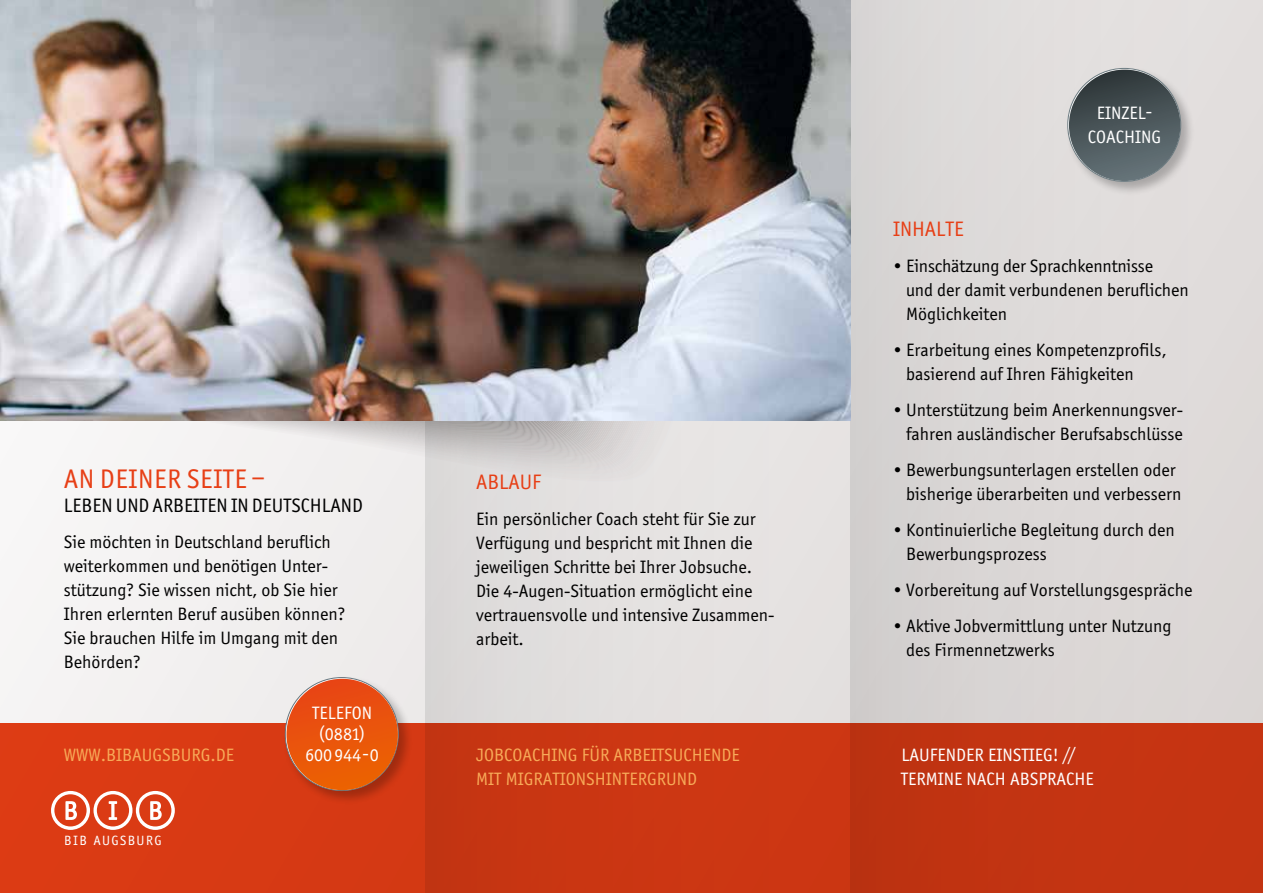
<style>
.page{position:relative;width:1263px;height:893px;background:#f3f1f1}
.page>*{position:absolute;margin:0;border:0;box-sizing:border-box;transform-origin:0 0}
.t1{font:27px "Officina Sans ITC Pro";letter-spacing:.02em;color:#e73f16}
.t2{font:21px "Officina Sans ITC Pro";color:#e73f16}
.t3{font:19.5px "Officina Sans ITC Pro";color:#000}
.t4{font:18px/24px "Officina Sans ITC Pro";color:#000}
.t5{font:18px/24px "Officina Sans ITC Pro";color:#fff;text-align:center}
.t6{font:18px/24px "Officina Sans ITC Pro";color:#f7aa58}
.t7{font:13.5px "Officina Sans";letter-spacing:.1em;color:#fff}
</style>
<div class="page">
<div style="left:425px;top:0;width:425px;height:893px;background:#e4e1e0"></div>
<div style="left:850px;top:0;width:413px;height:893px;background:#dcd9d8"></div>
<svg style="left:226px;top:421px;width:382px;height:20px"></svg>
<img style="left:0;top:0;width:850px;height:421px">
<div style="left:0;top:723px;width:1263px;height:170px;background:linear-gradient(to right,#db3b14,#be3211)"></div>
<svg style="left:51px;top:791px;width:124px;height:39px"></svg>
<div style="left:283px;top:675px;width:130px;height:130px;background:#000;opacity:.25"></div>
<div style="left:286px;top:679px;width:112px;height:111px;background:linear-gradient(to bottom,#e84718,#eb6403);border-radius:56px"></div>
<div style="left:1065px;top:66px;width:130px;height:130px;background:#000;opacity:.25"></div>
<svg style="left:1068px;top:68px;width:113px;height:113px"></svg>
<div style="left:1069px;top:70px;width:111px;height:111px;background:linear-gradient(to bottom,#2e3639,#68767b);border-radius:56px"></div>
<h1 class="t1" style="left:64px;top:463px;width:203px">AN DEINER SEITE –</h1>
<p class="t3" style="left:64px;top:494px;width:301px">LEBEN UND ARBEITEN IN DEUTSCHLAND</p>
<p class="t4" style="left:64px;top:530px;width:283px">Sie möchten in Deutschland beruflich weiterkommen und benötigen Unter&shy;stützung? Sie wissen nicht, ob Sie hier<br>Ihren erlernten Beruf ausüben können?<br>Sie brauchen Hilfe im Umgang mit den<br>Behörden?</p>
<p class="t6" style="left:64px;top:743px;width:172px">WWW.BIBAUGSBURG.DE</p>
<p class="t7" style="left:64px;top:833px;width:99px">BIB AUGSBURG</p>
<p class="t5" style="left:305px;top:703px;width:75px;line-height:21px">TELEFON (0881)<br>600 944-0</p>
<p class="t2" style="left:476px;top:469px;width:66px">ABLAUF</p>
<p class="t4" style="left:476px;top:507px;width:300px">Ein persönlicher Coach steht für Sie zur Verfügung und bespricht mit Ihnen die jeweiligen Schritte bei Ihrer Jobsuche.<br>Die 4-Augen-Situation ermöglicht eine vertrauensvolle und intensive Zusammen&shy;arbeit.</p>
<p class="t5" style="left:1088px;top:101px;width:75px">EINZEL-<br>COACHING</p>
<p class="t2" style="left:893px;top:217px;width:72px">INHALTE</p>
<p class="t4" style="left:906px;top:254px;width:284px;text-indent:-13px">• Einschätzung der Sprachkenntnisse<br>und der damit verbundenen beruflichen<br>Möglichkeiten</p>
<p class="t4" style="left:906px;top:338px;width:262px;text-indent:-13px">• Erarbeitung eines Kompetenzprofils, basierend auf Ihren Fähigkeiten</p>
<p class="t4" style="left:893px;top:398px;width:292px;text-align:right">• Unterstützung beim Anerkennungsver&shy;fahren ausländischer Berufsabschlüsse</p>
<p class="t4" style="left:906px;top:458px;width:277px;text-indent:-13px">• Bewerbungsunterlagen erstellen oder bisherige überarbeiten und verbessern</p>
<p class="t4" style="left:906px;top:518px;width:270px;text-indent:-13px">• Kontinuierliche Begleitung durch den<br>Bewerbungsprozess</p>
<p class="t4" style="left:893px;top:578px;width:301px">• Vorbereitung auf Vorstellungsgespräche</p>
<p class="t4" style="left:906px;top:614px;width:267px;text-indent:-13px">• Aktive Jobvermittlung unter Nutzung des Firmennetzwerks</p>
<p class="t6" style="left:476px;top:743px;width:265px">JOBCOACHING FÜR ARBEITSUCHENDE<br>MIT MIGRATIONSHINTERGRUND</p>
<p class="t5" style="left:901px;top:743px;width:194px;text-align:left">LAUFENDER EINSTIEG! //<br>TERMINE NACH ABSPRACHE</p>
</div>
